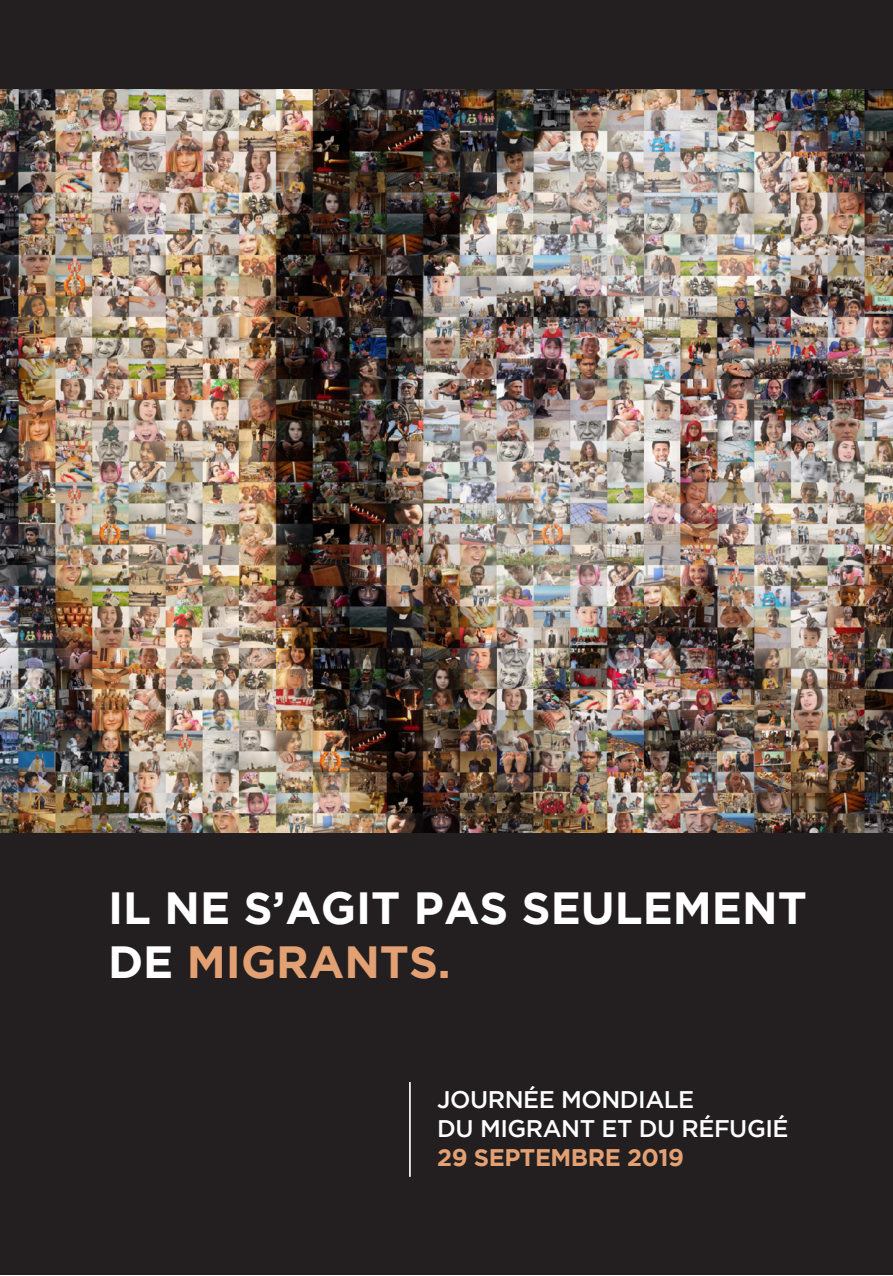
<style>
.page{position:relative;width:893px;height:1276px;background:#fff}
.page>*{position:absolute;margin:0;border:0;box-sizing:border-box;transform-origin:0 0}
.t1{font:700 45px/54px "Gotham";color:#fff}
.t2{font:500 24px "Gotham";letter-spacing:-.02em;color:#fff}
.t3{font:700 24px "Gotham";letter-spacing:-.02em;color:#e3a073}
.s1{color:#e3a073}
</style>
<div class="page">
<div style="left:0;top:0;width:893px;height:1274px;background:#231f20"></div>
<img style="left:0;top:90px;width:893px;height:742px">
<hr style="left:409px;top:1082px;width:2px;height:94px;background:#fff">
<p class="t1" style="left:108px;top:880px;width:700px">IL NE S’AGIT PAS SEULEMENT<br>DE <span class="s1">MIGRANTS.</span></p>
<p class="t2" style="left:437px;top:1086px;width:258px">JOURNÉE MONDIALE</p>
<p class="t2" style="left:437px;top:1115px;width:353px">DU MIGRANT ET DU RÉFUGIÉ</p>
<p class="t3" style="left:437px;top:1143px;width:248px">29 SEPTEMBRE 2019</p>
</div>
